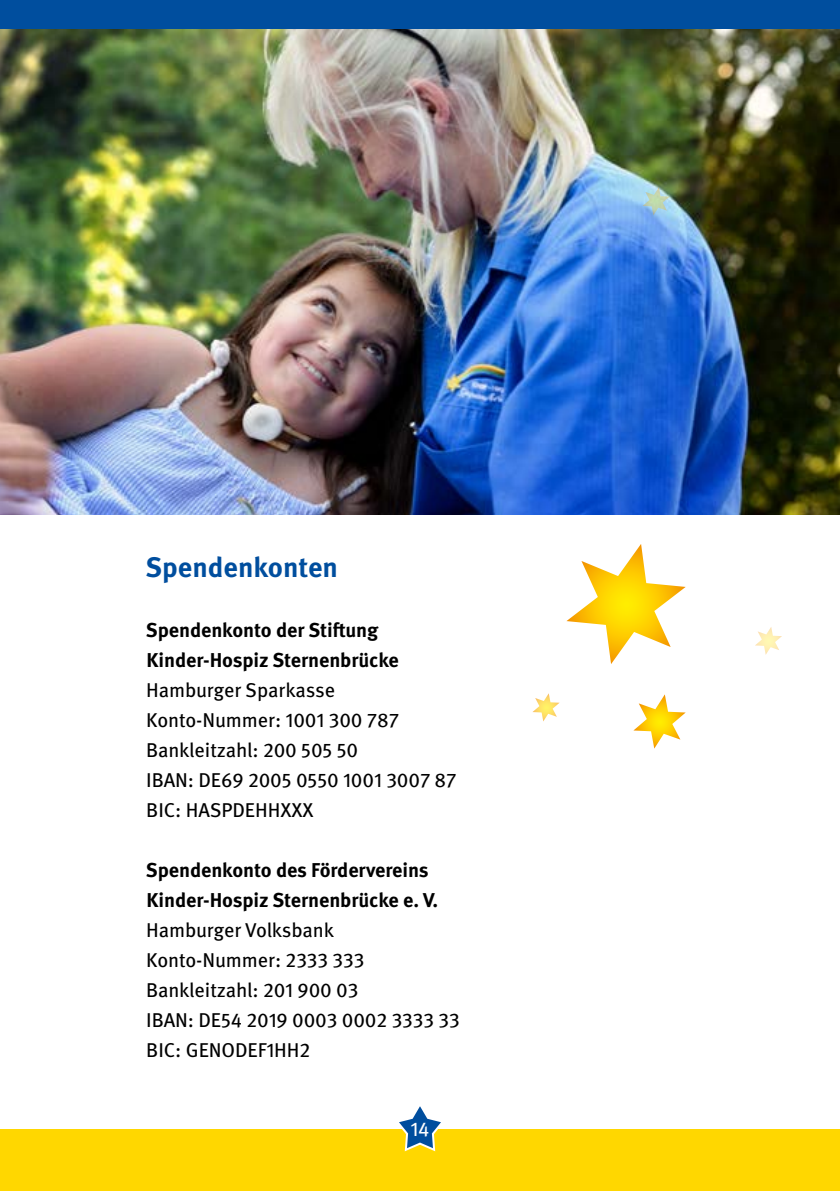
<style>
.page{position:relative;width:840px;height:1191px;background:#fff}
.page>*{position:absolute;margin:0;border:0;box-sizing:border-box;transform-origin:0 0}
.t1{font:700 28px "Meta OT";color:#004e9e}
.t2{font:20px/30px "Meta OT";letter-spacing:-.005em;color:#000}
.t3{font:700 20px/30px "Meta OT";letter-spacing:-.005em;color:#000}
.t4{font:20px "Meta OT";color:#fff}
</style>
<div class="page">
<img style="left:0;top:28px;width:839px;height:486px">
<svg style="left:566px;top:544px;width:119px;height:120px"></svg>
<svg style="left:642px;top:187px;width:27px;height:28px"></svg>
<svg style="left:755px;top:627px;width:26px;height:28px"></svg>
<svg style="left:532px;top:693px;width:27px;height:28px"></svg>
<svg style="left:633px;top:694px;width:52px;height:54px"></svg>
<div style="left:0;top:1129px;width:839px;height:62px;background:#ffd700"></div>
<svg style="left:399px;top:1106px;width:42px;height:46px"></svg>
<div style="left:0;top:0;width:839px;height:28px;background:#004e9e"></div>
<h1 class="t1" style="left:145px;top:550px;width:194px">Spendenkonten</h1>
<p class="t3" style="left:146px;top:615px;width:254px">Spendenkonto der Stiftung<br>Kinder-Hospiz Sternenbrücke</p>
<p class="t2" style="left:146px;top:675px;width:311px">Hamburger Sparkasse<br>Konto-Nummer: 1001 300 787<br>Bankleitzahl: 200 505 50<br>IBAN: DE69 2005 0550 1001 3007 87<br>BIC: HASPDEHHXXX</p>
<p class="t3" style="left:146px;top:855px;width:293px">Spendenkonto des Fördervereins<br>Kinder-Hospiz Sternenbrücke e. V.</p>
<p class="t2" style="left:146px;top:915px;width:315px">Hamburger Volksbank<br>Konto-Nummer: 2333 333<br>Bankleitzahl: 201 900 03<br>IBAN: DE54 2019 0003 0002 3333 33<br>BIC: GENODEF1HH2</p>
<p class="t4" style="left:410px;top:1117px;width:20px">14</p>
</div>
